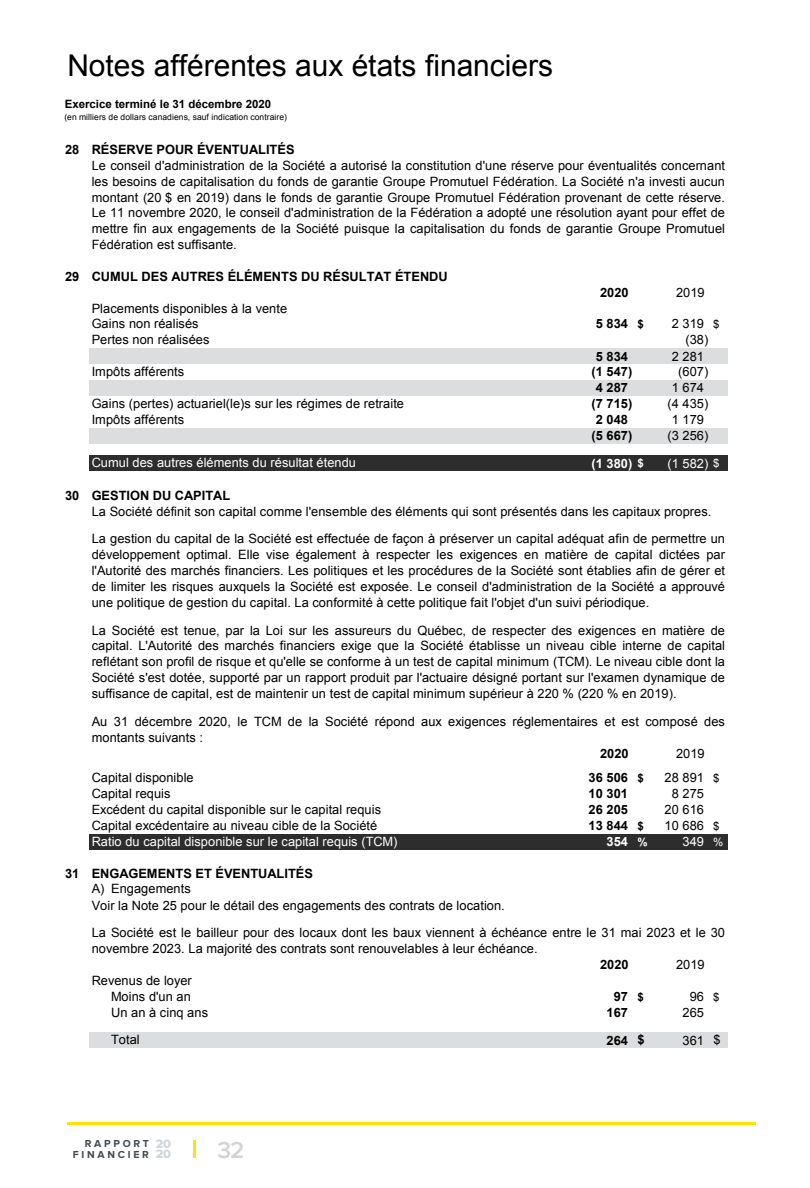
<style>
.page{position:relative;width:810px;height:1188px;background:#fff}
.page>*{position:absolute;margin:0;border:0;box-sizing:border-box;transform-origin:0 0}
.t1{font:30px "Arial";color:#000}
.t2{font:600 24px "Proxima Nova";color:#d1d3d4}
.t3{font:12.9px/15.9px "Arial";letter-spacing:.005em;color:#000}
.t4{font:700 12.9px "Arial";color:#000}
.t5{font:12.9px "Arial";letter-spacing:.005em;color:#fff}
.t6{font:700 12.9px "Arial";letter-spacing:.005em;color:#fff}
.t7{font:12.6px/9.8px "Proxima Nova Extrabld";color:#d1d6da}
.t8{font:700 11.4px "Arial";letter-spacing:-.005em;color:#000}
.t9{font:700 10.5px/10.5px "Proxima Nova";letter-spacing:.26em;color:#434a4f;text-align:right}
.t10{font:8.55px "Arial";letter-spacing:.005em;color:#000}
.s1{font-size:11.4px}
</style>
<div class="page">
<hr style="left:68px;top:1122px;width:688px;height:2px;background:#ffe300">
<hr style="left:193px;top:1140px;width:3px;height:18px;background:#ffe300">
<div style="left:89px;top:348px;width:638px;height:16px;background:#dcddde"></div>
<div style="left:89px;top:380px;width:638px;height:16px;background:#dcddde"></div>
<div style="left:89px;top:428px;width:638px;height:16px;background:#dcddde"></div>
<div style="left:89px;top:455px;width:638px;height:16px;background:#2d2d2d"></div>
<div style="left:89px;top:834px;width:638px;height:15px;background:#2d2d2d"></div>
<div style="left:89px;top:1032px;width:638px;height:16px;background:#dcddde"></div>
<h1 class="t1" style="left:67px;top:46px;width:487px">Notes afférentes aux états financiers</h1>
<p class="t8" style="left:65px;top:96px;width:208px">Exercice terminé le 31 décembre 2020</p>
<p class="t10" style="left:64px;top:112px;width:224px">(en milliers de dollars canadiens, sauf indication contraire)</p>
<p class="t4" style="left:65px;top:141px;width:231px">28 RÉSERVE POUR ÉVENTUALITÉS</p>
<p class="t3" style="left:92px;top:157px;width:635px;text-align:justify">Le conseil d'administration de la Société a autorisé la constitution d'une réserve pour éventualités concernant les besoins de capitalisation du fonds de garantie Groupe Promutuel Fédération. La Société n'a investi aucun montant (20 $ en 2019) dans le fonds de garantie Groupe Promutuel Fédération provenant de cette réserve.<br>Le 11 novembre 2020, le conseil d'administration de la Fédération a adopté une résolution ayant pour effet de mettre fin aux engagements de la Société puisque la capitalisation du fonds de garantie Groupe Promutuel Fédération est suffisante.</p>
<p class="t4" style="left:65px;top:268px;width:384px">29 CUMUL DES AUTRES ÉLÉMENTS DU RÉSULTAT ÉTENDU</p>
<p class="t3" style="left:92px;top:300px;width:197px">Placements disponibles à la vente<br>Gains non réalisés</p>
<p class="t4" style="left:600px;top:284px;width:30px">2020</p>
<p class="t3" style="left:676px;top:285px;width:30px">2019</p>
<p class="t4" style="left:596px;top:315px;width:49px">5 834 <span class="s1">$</span></p>
<p class="t3" style="left:672px;top:316px;width:49px">2 319 <span class="s1">$</span></p>
<p class="t3" style="left:92px;top:332px;width:119px">Pertes non réalisées</p>
<p class="t3" style="left:685px;top:332px;width:24px">(38)</p>
<p class="t4" style="left:596px;top:347px;width:34px">5 834</p>
<p class="t3" style="left:672px;top:348px;width:34px">2 281</p>
<p class="t3" style="left:92px;top:364px;width:94px">Impôts afférents</p>
<p class="t4" style="left:592px;top:363px;width:42px">(1 547)</p>
<p class="t3" style="left:678px;top:364px;width:32px">(607)</p>
<p class="t4" style="left:596px;top:379px;width:34px">4 287</p>
<p class="t3" style="left:672px;top:380px;width:34px">1 674</p>
<p class="t3" style="left:92px;top:396px;width:314px">Gains (pertes) actuariel(le)s sur les régimes de retraite</p>
<p class="t4" style="left:592px;top:395px;width:42px">(7 715)</p>
<p class="t3" style="left:667px;top:396px;width:42px">(4 435)</p>
<p class="t3" style="left:92px;top:412px;width:94px">Impôts afférents</p>
<p class="t4" style="left:596px;top:411px;width:34px">2 048</p>
<p class="t3" style="left:672px;top:412px;width:34px">1 179</p>
<p class="t4" style="left:592px;top:427px;width:42px">(5 667)</p>
<p class="t3" style="left:667px;top:428px;width:42px">(3 256)</p>
<p class="t5" style="left:92px;top:454px;width:266px">Cumul des autres éléments du résultat étendu</p>
<p class="t6" style="left:592px;top:455px;width:54px">(1 380) <span class="s1">$</span></p>
<p class="t5" style="left:667px;top:455px;width:54px">(1 582) <span class="s1">$</span></p>
<p class="t4" style="left:65px;top:486px;width:167px">30 GESTION DU CAPITAL</p>
<p class="t3" style="left:92px;top:503px;width:621px">La Société définit son capital comme l'ensemble des éléments qui sont présentés dans les capitaux propres.</p>
<p class="t3" style="left:92px;top:531px;width:635px;text-align:justify">La gestion du capital de la Société est effectuée de façon à préserver un capital adéquat afin de permettre un développement optimal. Elle vise également à respecter les exigences en matière de capital dictées par l'Autorité des marchés financiers. Les politiques et les procédures de la Société sont établies afin de gérer et de limiter les risques auxquels la Société est exposée. Le conseil d'administration de la Société a approuvé une politique de gestion du capital. La conformité à cette politique fait l'objet d'un suivi périodique.</p>
<p class="t3" style="left:92px;top:622px;width:635px;text-align:justify">La Société est tenue, par la Loi sur les assureurs du Québec, de respecter des exigences en matière de capital. L'Autorité des marchés financiers exige que la Société établisse un niveau cible interne de capital reflétant son profil de risque et qu'elle se conforme à un test de capital minimum (TCM). Le niveau cible dont la Société s'est dotée, supporté par un rapport produit par l'actuaire désigné portant sur l'examen dynamique de suffisance de capital, est de maintenir un test de capital minimum supérieur à 220 % (220 % en 2019).</p>
<p class="t3" style="left:92px;top:713px;width:635px">Au 31 décembre 2020, le TCM de la Société répond aux exigences réglementaires et est composé des montants suivants :</p>
<p class="t4" style="left:600px;top:745px;width:30px">2020</p>
<p class="t3" style="left:676px;top:745px;width:30px">2019</p>
<p class="t3" style="left:92px;top:770px;width:104px">Capital disponible</p>
<p class="t4" style="left:589px;top:769px;width:57px">36 506 <span class="s1">$</span></p>
<p class="t3" style="left:665px;top:770px;width:57px">28 891 <span class="s1">$</span></p>
<p class="t3" style="left:92px;top:786px;width:80px">Capital requis</p>
<p class="t4" style="left:589px;top:785px;width:41px">10 301</p>
<p class="t3" style="left:672px;top:786px;width:34px">8 275</p>
<p class="t3" style="left:92px;top:802px;width:291px">Excédent du capital disponible sur le capital requis</p>
<p class="t4" style="left:589px;top:801px;width:41px">26 205</p>
<p class="t3" style="left:665px;top:802px;width:41px">20 616</p>
<p class="t3" style="left:92px;top:817px;width:287px">Capital excédentaire au niveau cible de la Société</p>
<p class="t4" style="left:589px;top:817px;width:57px">13 844 <span class="s1">$</span></p>
<p class="t3" style="left:665px;top:817px;width:57px">10 686 <span class="s1">$</span></p>
<p class="t5" style="left:92px;top:833px;width:307px">Ratio du capital disponible sur le capital requis (TCM)</p>
<p class="t6" style="left:607px;top:833px;width:42px">354 <span class="s1">%</span></p>
<p class="t5" style="left:683px;top:833px;width:42px">349 <span class="s1">%</span></p>
<p class="t4" style="left:65px;top:865px;width:249px">31 ENGAGEMENTS ET ÉVENTUALITÉS</p>
<p class="t3" style="left:92px;top:881px;width:101px">A) Engagements</p>
<p class="t3" style="left:92px;top:891px;width:635px;line-height:27.8px">Voir la Note 25 pour le détail des engagements des contrats de location.<br>La Société est le bailleur pour des locaux dont les baux viennent à échéance entre le 31 mai 2023 et le 30</p>
<p class="t3" style="left:92px;top:941px;width:447px">novembre 2023. La majorité des contrats sont renouvelables à leur échéance.</p>
<p class="t3" style="left:92px;top:972px;width:102px;text-align:right">Revenus de loyer<br>Moins d'un an</p>
<p class="t4" style="left:600px;top:956px;width:30px">2020</p>
<p class="t3" style="left:676px;top:957px;width:30px">2019</p>
<p class="t4" style="left:614px;top:987px;width:31px">97 <span class="s1">$</span></p>
<p class="t3" style="left:690px;top:988px;width:31px">96 <span class="s1">$</span></p>
<p class="t3" style="left:111px;top:1004px;width:98px">Un an à cinq ans</p>
<p class="t4" style="left:607px;top:1003px;width:23px">167</p>
<p class="t3" style="left:683px;top:1004px;width:23px">265</p>
<p class="t3" style="left:111px;top:1032px;width:30px">Total</p>
<p class="t4" style="left:607px;top:1031px;width:40px">264 $</p>
<p class="t3" style="left:683px;top:1032px;width:40px">361 $</p>
<p class="t7" style="left:156px;top:1140px;width:17px">20<br>20</p>
<p class="t9" style="left:73px;top:1139px;width:78px">RAPPORT<br>FINANCIER</p>
<h2 class="t2" style="left:218px;top:1136px;width:29px">32</h2>
</div>
